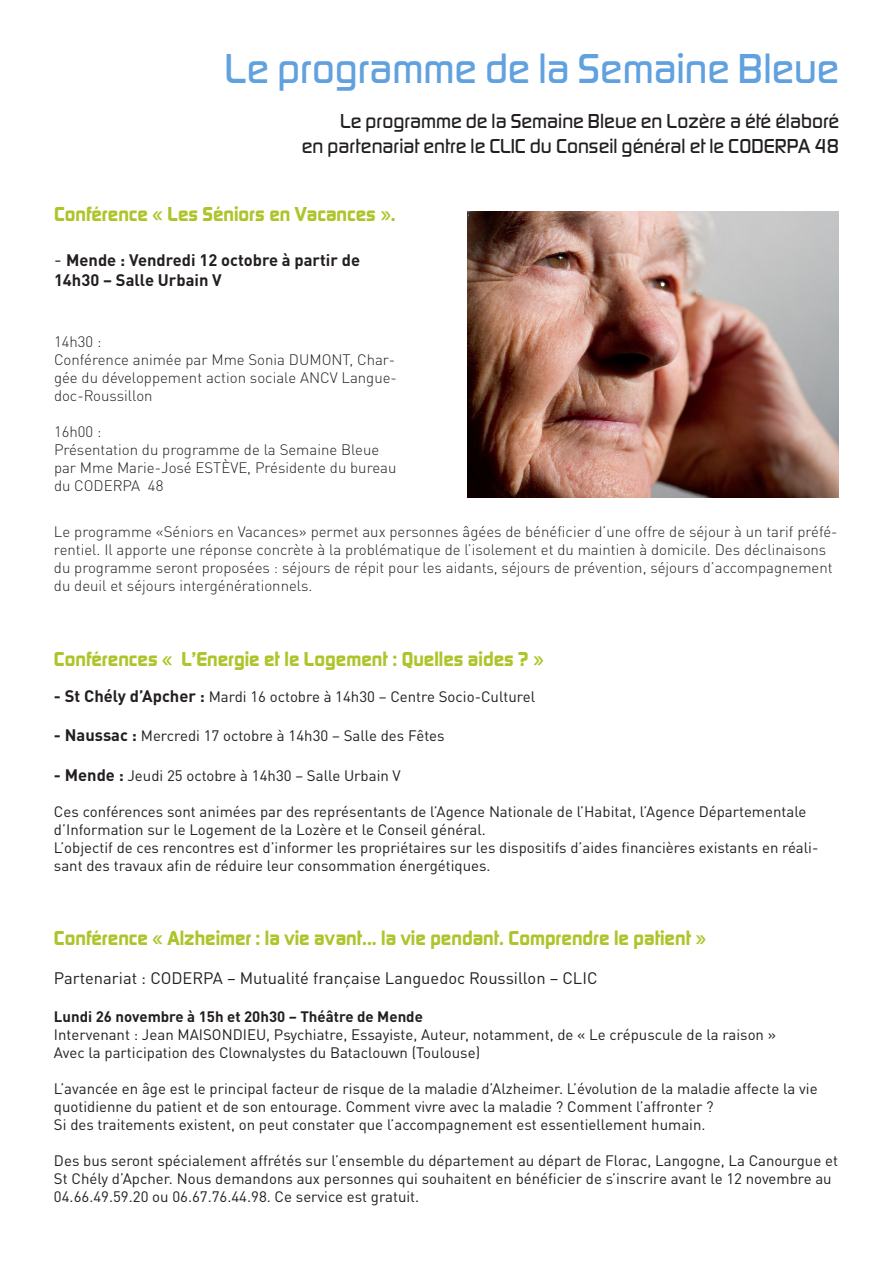
<style>
.page{position:relative;width:893px;height:1263px;background:#fff}
.page>*{position:absolute;margin:0;border:0;box-sizing:border-box;transform-origin:0 0}
.t1{font:500 43.5px "Digital Sans EF";color:#61a1df}
.t2{font:700 21px "Digital Sans EF";color:#aec42a}
.t3{font:500 21px "Digital Sans EF";color:#231f20}
.t4{font:16.5px "DINOT";color:#231f20}
.t5{font:700 16.5px/19.8px "DINOT";color:#231f20}
.t6{font:15px/18px "DINOT";color:#231f20}
.t7{font:300 15px/18px "DINOT";color:#231f20}
.t8{font:700 15px "DINOT";color:#231f20}
.s1{font-weight:400;font-size:18px}
.s2{font-weight:700;font-size:16.5px}
</style>
<div class="page">
<img style="left:468px;top:211px;width:371px;height:286px">
<p class="t1" style="left:224px;top:43px;width:616px">Le programme de la Semaine Bleue</p>
<p class="t3" style="left:340px;top:108px;width:500px">Le programme de la Semaine Bleue en Lozère a été élaboré</p>
<p class="t3" style="left:302px;top:134px;width:539px">en partenariat entre le CLIC du Conseil général et le CODERPA 48</p>
<p class="t2" style="left:54px;top:201px;width:343px">Conférence « Les Séniors en Vacances ».</p>
<p class="t5" style="left:54px;top:249px;width:308px"><span class="s1">-</span> Mende : Vendredi 12 octobre à partir de<br>14h30 – Salle Urbain V</p>
<p class="t7" style="left:54px;top:332px;width:49px">14h30 :</p>
<p class="t7" style="left:54px;top:350px;width:345px">Conférence animée par Mme Sonia DUMONT, Char&shy;gée du développement action sociale ANCV Langue&shy;doc-Roussillon</p>
<p class="t7" style="left:54px;top:422px;width:49px">16h00 :</p>
<p class="t7" style="left:54px;top:440px;width:344px">Présentation du programme de la Semaine Bleue par Mme Marie-José ESTÈVE, Présidente du bureau du CODERPA 48</p>
<p class="t7" style="left:54px;top:523px;width:785px">Le programme «Séniors en Vacances» permet aux personnes âgées de bénéficier d’une offre de séjour à un tarif préfé&shy;rentiel. Il apporte une réponse concrète à la problématique de l’isolement et du maintien à domicile. Des déclinaisons du programme seront proposées : séjours de répit pour les aidants, séjours de prévention, séjours d’accompagnement du deuil et séjours intergénérationnels.</p>
<p class="t2" style="left:54px;top:646px;width:491px">Conférences « L’Energie et le Logement : Quelles aides ? »</p>
<p class="t6" style="left:54px;top:687px;width:483px"><span class="s2">- St Chély d’Apcher :</span> Mardi 16 octobre à 14h30 – Centre Socio-Culturel</p>
<p class="t6" style="left:54px;top:726px;width:392px"><span class="s2">- Naussac :</span> Mercredi 17 octobre à 14h30 – Salle des Fêtes</p>
<p class="t6" style="left:54px;top:766px;width:348px"><span class="s2">- Mende :</span> Jeudi 25 octobre à 14h30 – Salle Urbain V</p>
<p class="t6" style="left:54px;top:802px;width:754px">Ces conférences sont animées par des représentants de l’Agence Nationale de l’Habitat, l’Agence Départementale d’Information sur le Logement de la Lozère et le Conseil général.</p>
<p class="t6" style="left:54px;top:838px;width:766px">L’objectif de ces rencontres est d’informer les propriétaires sur les dispositifs d’aides financières existants en réali&shy;sant des travaux afin de réduire leur consommation énergétiques.</p>
<p class="t2" style="left:54px;top:925px;width:654px">Conférence « Alzheimer : la vie avant... la vie pendant. Comprendre le patient »</p>
<p class="t4" style="left:54px;top:968px;width:545px">Partenariat : CODERPA – Mutualité française Languedoc Roussillon – CLIC</p>
<p class="t8" style="left:54px;top:1007px;width:370px">Lundi 26 novembre à 15h et 20h30 – Théâtre de Mende</p>
<p class="t6" style="left:54px;top:1025px;width:724px">Intervenant : Jean MAISONDIEU, Psychiatre, Essayiste, Auteur, notamment, de « Le crépuscule de la raison »</p>
<p class="t6" style="left:54px;top:1043px;width:428px">Avec la participation des Clownalystes du Bataclouwn (Toulouse)</p>
<p class="t6" style="left:54px;top:1079px;width:765px">L’avancée en âge est le principal facteur de risque de la maladie d’Alzheimer. L’évolution de la maladie affecte la vie quotidienne du patient et de son entourage. Comment vivre avec la maladie ? Comment l’affronter ?</p>
<p class="t6" style="left:54px;top:1115px;width:653px">Si des traitements existent, on peut constater que l’accompagnement est essentiellement humain.</p>
<p class="t6" style="left:54px;top:1151px;width:785px">Des bus seront spécialement affrétés sur l’ensemble du département au départ de Florac, Langogne, La Canourgue et<br>St Chély d’Apcher. Nous demandons aux personnes qui souhaitent en bénéficier de s’inscrire avant le 12 novembre au<br>04.66.49.59.20 ou 06.67.76.44.98. Ce service est gratuit.</p>
</div>
